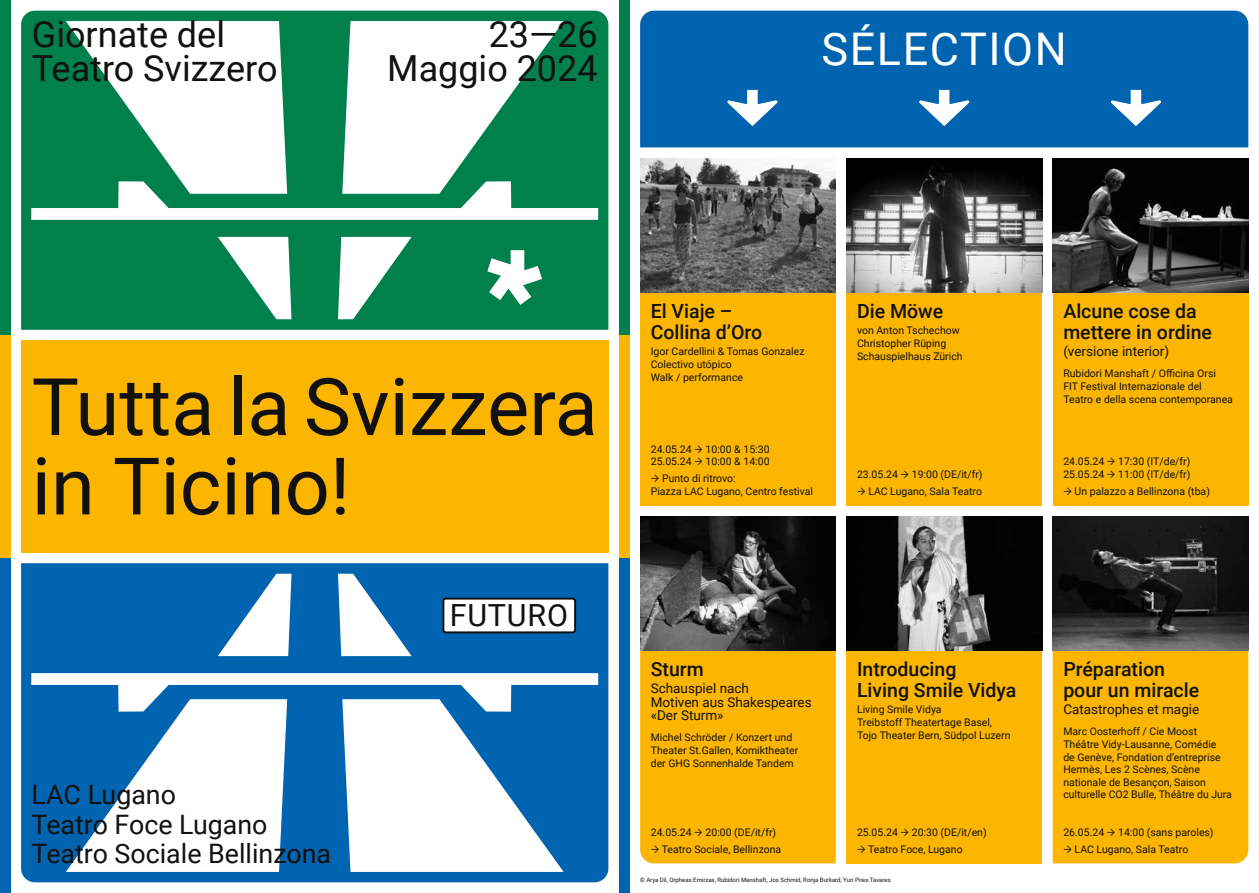
<style>
.page{position:relative;width:1259px;height:893px;background:#fff}
.page>*{position:absolute;margin:0;border:0;box-sizing:border-box;transform-origin:0 0}
.t1{font:79.5px/79.3px "Roboto";color:#11110f}
.t2{font:45px "Roboto";letter-spacing:.035em;color:#fff}
.t3{font:36px/34.5px "Roboto";color:#11110f}
.t4{font:30.45px "Roboto";letter-spacing:.025em;color:#11110f}
.t5{font:26.85px/29.1px "Roboto";color:#11110f}
.t6{font:500 19.5px/21px "Roboto";color:#11110f}
.t7{font:13.5px/13.5px "Roboto";color:#11110f}
.t8{font:10.5px/12.6px "Roboto";color:#11110f}
.t9{font:6px "Roboto";color:#11110f}
.s1{font-family:"Anarchy"}
</style>
<div class="page">
<div style="left:640px;top:650px;width:196px;height:213px;background:#fcb500"></div>
<div style="left:1052px;top:650px;width:196px;height:213px;background:#fcb500"></div>
<img style="left:640px;top:516px;width:196px;height:134px">
<img style="left:1052px;top:516px;width:196px;height:134px">
<div style="left:846px;top:516px;width:196px;height:347px;background:#fcb500"></div>
<img style="left:846px;top:516px;width:196px;height:134px">
<div style="left:640px;top:158px;width:196px;height:347px;background:#fcb500"></div>
<img style="left:640px;top:158px;width:196px;height:134px">
<div style="left:846px;top:158px;width:196px;height:347px;background:#fcb500"></div>
<img style="left:846px;top:158px;width:196px;height:134px">
<div style="left:1052px;top:158px;width:196px;height:347px;background:#fcb500"></div>
<img style="left:1052px;top:158px;width:196px;height:134px">
<div style="left:21px;top:11px;width:587px;height:319px;background:#00804b"></div>
<svg style="left:218px;top:237px;width:73px;height:82px"></svg>
<svg style="left:31px;top:21px;width:567px;height:199px"></svg>
<svg style="left:338px;top:237px;width:74px;height:82px"></svg>
<div style="left:21px;top:563px;width:587px;height:319px;background:#0064b0"></div>
<svg style="left:338px;top:574px;width:74px;height:82px"></svg>
<svg style="left:31px;top:673px;width:567px;height:199px"></svg>
<svg style="left:218px;top:574px;width:73px;height:82px"></svg>
<div style="left:21px;top:340px;width:587px;height:213px;background:#fcb500"></div>
<div style="left:619px;top:558px;width:10px;height:335px;background:#0064b0"></div>
<div style="left:619px;top:0;width:10px;height:335px;background:#00804b"></div>
<div style="left:619px;top:335px;width:10px;height:223px;background:#fcb500"></div>
<div style="left:0;top:558px;width:11px;height:335px;background:#0064b0"></div>
<div style="left:0;top:0;width:11px;height:335px;background:#00804b"></div>
<div style="left:0;top:335px;width:11px;height:223px;background:#fcb500"></div>
<div style="left:443px;top:599px;width:132px;height:33px;background:#fff;border-radius:3px"></div>
<div style="left:442px;top:598px;width:134px;height:35px;border:2px solid #11110f;border-radius:3px"></div>
<svg style="left:487px;top:250px;width:55px;height:55px"></svg>
<div style="left:640px;top:11px;width:608px;height:136px;background:#0064b0"></div>
<svg style="left:727px;top:90px;width:50px;height:36px"></svg>
<svg style="left:919px;top:90px;width:50px;height:36px"></svg>
<svg style="left:1110px;top:90px;width:51px;height:36px"></svg>
<h3 class="t3" style="left:32px;top:15px;width:247px">Giornate del<br>Teatro Svizzero</h3>
<h3 class="t3" style="left:387px;top:15px;width:212px;text-align:right">23—26<br>Maggio 2024</h3>
<h2 class="t2" style="left:821px;top:18px;width:247px">SÉLECTION</h2>
<h1 class="t1" style="left:32px;top:364px;width:568px">Tutta la Svizzera in Ticino!</h1>
<h3 class="t5" style="left:32px;top:779px;width:301px">LAC Lugano<br>Teatro Foce Lugano<br>Teatro Sociale Bellinzona</h3>
<h3 class="t4" style="left:450px;top:594px;width:120px">FUTURO</h3>
<h3 class="t6" style="left:651px;top:299px;width:113px">El Viaje –<br>Collina d’Oro</h3>
<p class="t8" style="left:651px;top:345px;width:155px">Igor Cardellini &amp; Tomas Gonzalez<br>Colectivo utópico<br>Walk / performance</p>
<p class="t8" style="left:651px;top:442px;width:120px">24.05.24 <span class="s1">→</span> 10:00 &amp; 15:30<br>25.05.24 <span class="s1">→</span> 10:00 &amp; 14:00</p>
<p class="t8" style="left:651px;top:472px;width:164px"><span class="s1">→</span> Punto di ritrovo:<br>Piazza LAC Lugano, Centro festival</p>
<h3 class="t6" style="left:857px;top:299px;width:88px">Die Möwe</h3>
<p class="t8" style="left:857px;top:324px;width:107px">von Anton Tschechow<br>Christopher Rüping<br>Schauspielhaus Zürich</p>
<p class="t8" style="left:857px;top:467px;width:127px">23.05.24 <span class="s1">→</span> 19:00 (DE/it/fr)</p>
<p class="t8" style="left:857px;top:484px;width:126px"><span class="s1">→</span> LAC Lugano, Sala Teatro</p>
<h3 class="t6" style="left:651px;top:657px;width:54px">Sturm</h3>
<p class="t7" style="left:651px;top:681px;width:162px">Schauspiel nach<br>Motiven aus Shakespeares «Der Sturm»</p>
<p class="t8" style="left:651px;top:731px;width:149px">Michel Schröder / Konzert und<br>Theater St.Gallen, Komiktheater der GHG Sonnenhalde Tandem</p>
<p class="t8" style="left:651px;top:825px;width:127px">24.05.24 <span class="s1">→</span> 20:00 (DE/it/fr)</p>
<p class="t8" style="left:651px;top:842px;width:132px"><span class="s1">→</span> Teatro Sociale, Bellinzona</p>
<h3 class="t6" style="left:857px;top:657px;width:161px">Introducing<br>Living Smile Vidya</h3>
<p class="t8" style="left:857px;top:703px;width:155px">Living Smile Vidya<br>Treibstoff Theatertage Basel,<br>Tojo Theater Bern, Südpol Luzern</p>
<p class="t8" style="left:857px;top:825px;width:131px">25.05.24 <span class="s1">→</span> 20:30 (DE/it/en)</p>
<p class="t8" style="left:857px;top:842px;width:107px"><span class="s1">→</span> Teatro Foce, Lugano</p>
<p class="t9" style="left:640px;top:876px;width:252px">© Arya Dil, Orpheas Emirzas, Rubidori Manshaft, Jos Schmid, Ronja Burkard, Yuri Pires Tavares</p>
<h3 class="t6" style="left:1063px;top:299px;width:150px">Alcune cose da mettere in ordine</h3>
<p class="t7" style="left:1063px;top:344px;width:107px">(versione interior)</p>
<p class="t8" style="left:1063px;top:367px;width:171px">Rubidori Manshaft / Officina Orsi<br>FIT Festival Internazionale del<br>Teatro e della scena contemporanea</p>
<p class="t8" style="left:1063px;top:455px;width:129px">24.05.24 <span class="s1">→</span> 17:30 (IT/de/fr)<br>25.05.24 <span class="s1">→</span> 11:00 (IT/de/fr)</p>
<p class="t8" style="left:1063px;top:484px;width:148px"><span class="s1">→</span> Un palazzo a Bellinzona (tba)</p>
<h3 class="t6" style="left:1063px;top:657px;width:137px">Préparation pour un miracle</h3>
<p class="t7" style="left:1063px;top:702px;width:137px">Catastrophes et magie</p>
<p class="t8" style="left:1063px;top:725px;width:170px">Marc Oosterhoff / Cie Moost<br>Théâtre Vidy-Lausanne, Comédie<br>de Genève, Fondation d’entreprise<br>Hermès, Les 2 Scènes, Scène nationale de Besançon, Saison culturelle CO2 Bulle, Théâtre du Jura</p>
<p class="t8" style="left:1063px;top:825px;width:152px">26.05.24 <span class="s1">→</span> 14:00 (sans paroles)</p>
<p class="t8" style="left:1063px;top:842px;width:126px"><span class="s1">→</span> LAC Lugano, Sala Teatro</p>
</div>
